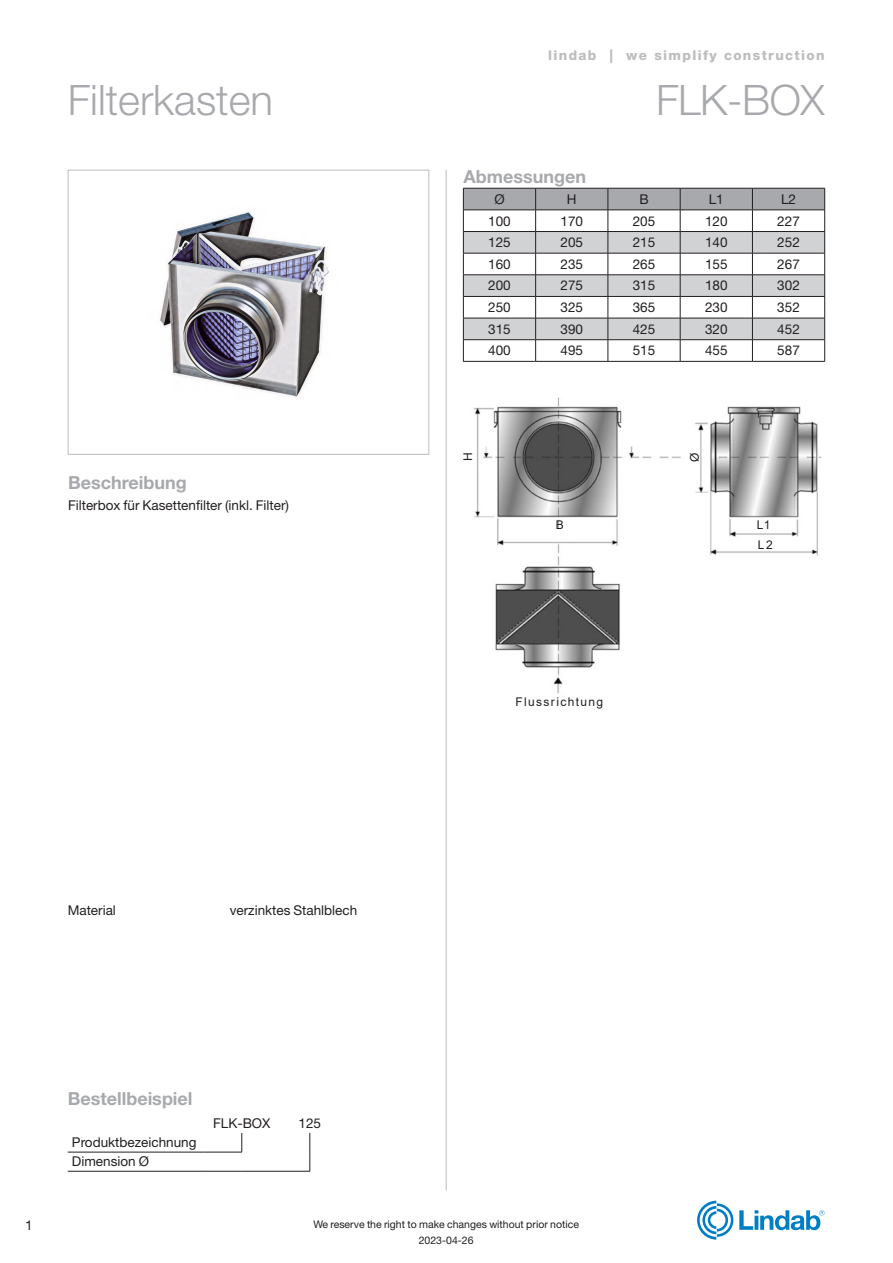
<style>
.page{position:relative;width:893px;height:1263px;background:#fff}
.page>*{position:absolute;margin:0;border:0;box-sizing:border-box;transform-origin:0 0}
.Heading1{font:300 42px "Helvetica Neue LT Pro";color:#a8a9ad}
.Product_code{font:300 42px "Helvetica Neue LT Pro";letter-spacing:-.01em;color:#a8a9ad}
.t1{font:700 18px "Helvetica Neue LT Pro";color:#a8a9ad}
.Text{font:13.5px "Helvetica Neue LT Pro";color:#231f20}
.Lindab_tag_-_grey_R{font:800 13.5px "Helvetica Neue LT Pro";letter-spacing:.1em;color:#bcbdc0}
.CellText_C9{font:13.5px "Helvetica Neue LT Pro";color:#231f20}
.t2{font:12px "Arial";letter-spacing:.11em;color:#231f20}
.t3{font:10.5px "Helvetica Neue LT Pro";color:#231f20}
</style>
<div class="page">
<img style="left:473px;top:397px;width:349px;height:300px">
<svg style="left:739px;top:1210px;width:86px;height:20px"></svg>
<svg style="left:697px;top:1201px;width:36px;height:38px"></svg>
<hr style="left:446px;top:170px;width:1px;height:1020px;background:#bcbdc0">
<svg style="left:242px;top:1133px;width:1px;height:19px"></svg>
<hr style="left:68px;top:1152px;width:136px;height:1px;background:#231f20">
<hr style="left:204px;top:1152px;width:38px;height:1px;background:#231f20">
<hr style="left:68px;top:1171px;width:136px;height:1px;background:#231f20">
<hr style="left:204px;top:1171px;width:38px;height:1px;background:#231f20">
<hr style="left:242px;top:1171px;width:38px;height:1px;background:#231f20">
<hr style="left:280px;top:1171px;width:30px;height:1px;background:#231f20">
<svg style="left:310px;top:1133px;width:1px;height:38px"></svg>
<img style="left:160px;top:212px;width:169px;height:185px">
<div style="left:68px;top:170px;width:361px;height:285px;border:1px solid #bcbdc0"></div>
<hr style="left:463px;top:361px;width:73px;height:1px;background:#231f20">
<hr style="left:536px;top:361px;width:72px;height:1px;background:#231f20">
<hr style="left:608px;top:361px;width:72px;height:1px;background:#231f20">
<hr style="left:680px;top:361px;width:72px;height:1px;background:#231f20">
<hr style="left:752px;top:361px;width:73px;height:1px;background:#231f20">
<svg style="left:463px;top:188px;width:362px;height:173px"></svg>
<div style="left:460px;top:448px;width:16px;height:18px;background:#fff"></div>
<p class="Lindab_tag_-_grey_R" style="left:548px;top:48px;width:278px">lindab | we simplify construction</p>
<p class="Heading1" style="left:68px;top:74px;width:207px">Filterkasten</p>
<p class="Product_code" style="left:656px;top:74px;width:170px">FLK-BOX</p>
<p class="t1" style="left:463px;top:165px;width:124px">Abmessungen</p>
<p class="Text" style="left:494px;top:191px;width:12px">Ø</p>
<p class="Text" style="left:567px;top:191px;width:11px">H</p>
<p class="Text" style="left:639px;top:191px;width:11px">B</p>
<p class="Text" style="left:709px;top:191px;width:17px">L1</p>
<p class="Text" style="left:781px;top:191px;width:17px">L2</p>
<p class="Text" style="left:488px;top:212px;width:24px">100</p>
<p class="Text" style="left:560px;top:212px;width:24px">170</p>
<p class="Text" style="left:633px;top:212px;width:24px">205</p>
<p class="Text" style="left:705px;top:212px;width:24px">120</p>
<p class="Text" style="left:777px;top:212px;width:24px">227</p>
<p class="Text" style="left:488px;top:234px;width:24px">125</p>
<p class="Text" style="left:560px;top:234px;width:24px">205</p>
<p class="Text" style="left:633px;top:234px;width:24px">215</p>
<p class="Text" style="left:705px;top:234px;width:24px">140</p>
<p class="Text" style="left:777px;top:234px;width:24px">252</p>
<p class="Text" style="left:488px;top:256px;width:24px">160</p>
<p class="Text" style="left:560px;top:256px;width:24px">235</p>
<p class="Text" style="left:633px;top:256px;width:24px">265</p>
<p class="Text" style="left:705px;top:256px;width:24px">155</p>
<p class="Text" style="left:777px;top:256px;width:24px">267</p>
<p class="Text" style="left:488px;top:277px;width:24px">200</p>
<p class="Text" style="left:560px;top:277px;width:24px">275</p>
<p class="Text" style="left:633px;top:277px;width:24px">315</p>
<p class="Text" style="left:705px;top:277px;width:24px">180</p>
<p class="Text" style="left:777px;top:277px;width:24px">302</p>
<p class="Text" style="left:488px;top:299px;width:24px">250</p>
<p class="Text" style="left:560px;top:299px;width:24px">325</p>
<p class="Text" style="left:633px;top:299px;width:24px">365</p>
<p class="Text" style="left:705px;top:299px;width:24px">230</p>
<p class="Text" style="left:777px;top:299px;width:24px">352</p>
<p class="Text" style="left:488px;top:321px;width:24px">315</p>
<p class="Text" style="left:560px;top:321px;width:24px">390</p>
<p class="Text" style="left:633px;top:321px;width:24px">425</p>
<p class="Text" style="left:705px;top:321px;width:24px">320</p>
<p class="Text" style="left:777px;top:321px;width:24px">452</p>
<p class="Text" style="left:488px;top:342px;width:24px">400</p>
<p class="Text" style="left:560px;top:342px;width:24px">495</p>
<p class="Text" style="left:633px;top:342px;width:24px">515</p>
<p class="Text" style="left:705px;top:342px;width:24px">455</p>
<p class="Text" style="left:777px;top:342px;width:24px">587</p>
<p class="t1" style="left:68px;top:471px;width:120px">Beschreibung</p>
<p class="Text" style="left:68px;top:497px;width:222px">Filterbox für Kasettenfilter (inkl. Filter)</p>
<p class="t2" style="left:460px;top:461px;width:10px;rotate:-90deg">H</p>
<p class="t2" style="left:686px;top:462px;width:11px;rotate:-90deg">Ø</p>
<p class="t2" style="left:556px;top:517px;width:10px">B</p>
<p class="t2" style="left:757px;top:517px;width:15px">L1</p>
<p class="t2" style="left:758px;top:537px;width:16px">L2</p>
<p class="t2" style="left:516px;top:693px;width:89px">Flussrichtung</p>
<p class="Text" style="left:68px;top:902px;width:50px">Material</p>
<p class="Text" style="left:230px;top:902px;width:129px">verzinktes Stahlblech</p>
<p class="Text" style="left:25px;top:1217px;width:9px">1</p>
<p class="t1" style="left:68px;top:1087px;width:126px">Bestellbeispiel</p>
<p class="Text" style="left:72px;top:1134px;width:126px">Produktbezeichnung</p>
<p class="Text" style="left:72px;top:1153px;width:79px">Dimension Ø</p>
<p class="CellText_C9" style="left:213px;top:1114px;width:59px">FLK-BOX</p>
<p class="CellText_C9" style="left:299px;top:1114px;width:24px">125</p>
<p class="t3" style="left:313px;top:1217px;width:267px">We reserve the right to make changes without prior notice</p>
<p class="t3" style="left:419px;top:1234px;width:56px">2023-04-26</p>
</div>
